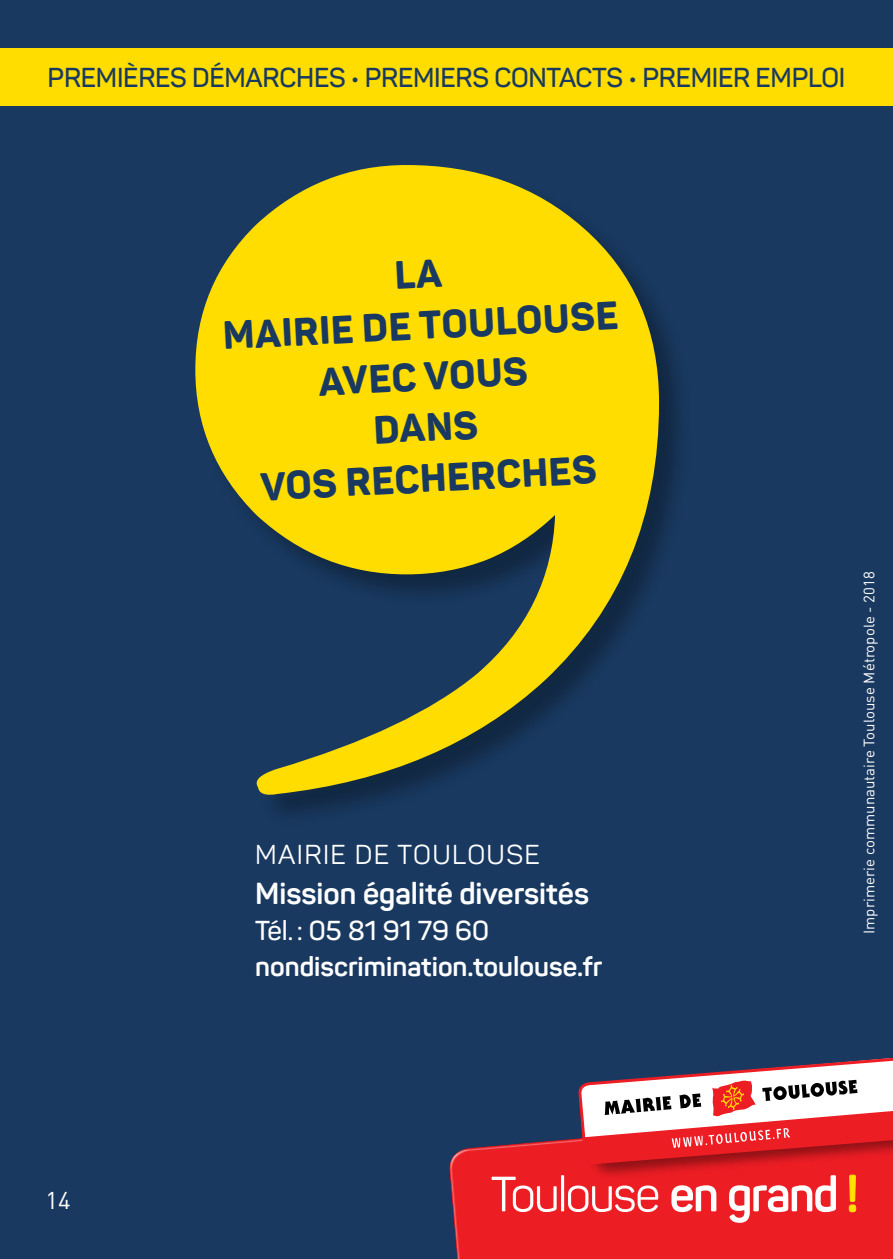
<style>
.page{position:relative;width:893px;height:1259px;background:#193960}
.page>*{position:absolute;margin:0;border:0;box-sizing:border-box;transform-origin:0 0}
.t1{font:800 39px "Panton";color:#193960}
.t2{font:700 30px "Panton";color:#fff}
.t3{font:600 27px "Panton";letter-spacing:-.01em;color:#193960}
.t4{font:700 27px "Panton";color:#fff}
.t5{font:27px "Panton";letter-spacing:.05em;color:#fff}
.t6{font:600 27px "Panton";color:#fff}
.t7{font:24px "DIN";color:#fff}
.t8{font:15px "DIN";color:#fff}
</style>
<div class="page">
<svg style="left:449px;top:1095px;width:444px;height:164px;fill:#ed1d24"></svg>
<svg style="left:492px;top:1176px;width:65px;height:36px;background:#f1555b"></svg>
<hr style="left:561px;top:1175px;width:3px;height:36px;background:#fff">
<svg style="left:568px;top:1185px;width:11px;height:27px"></svg>
<svg style="left:729px;top:1221px;width:107px;height:1px"></svg>
<svg style="left:579px;top:1163px;width:314px;height:58px;background:#ed4548"></svg>
<svg style="left:579px;top:1057px;width:314px;height:106px;background:#c87b82"></svg>
<div style="left:196px;top:165px;width:497px;height:663px;background:#000;opacity:.3"></div>
<svg style="left:195px;top:165px;width:464px;height:631px;fill:#fd0"></svg>
<div style="left:0;top:48px;width:893px;height:58px;background:#fd0"></div>
<svg style="left:396px;top:259px;width:47px;height:30px"></svg>
<p class="t3" style="left:48px;top:61px;width:799px">PREMIÈRES DÉMARCHES • PREMIERS CONTACTS • PREMIER EMPLOI</p>
<h1 class="t1" style="left:361px;top:304px;width:231px;rotate:-3deg">de Toul ouse</h1>
<h1 class="t1" style="left:318px;top:357px;width:206px;rotate:-3deg">avec vous</h1>
<h1 class="t1" style="left:372px;top:405px;width:49px;rotate:-3deg">dans</h1>
<h1 class="t1" style="left:259px;top:462px;width:108px;rotate:-3deg">vos recherches</h1>
<h1 class="t1" style="left:222px;top:311px;width:33px;rotate:-3deg">mairie</h1>
<p class="t5" style="left:255px;top:838px;width:286px">MAIRIE DE TOULOUSE</p>
<p class="t2" style="left:255px;top:875px;width:335px">Mission égalité diversités</p>
<p class="t6" style="left:255px;top:914px;width:236px">TÉL. : 05 81 91 79 60</p>
<p class="t4" style="left:255px;top:949px;width:349px">nondiscrimination.toulouse.fr</p>
<p class="t8" style="left:860px;top:934px;width:364px;rotate:-90deg">Imprimerie communautaire Toulouse Métropole - 2018</p>
<p class="t7" style="left:46px;top:1185px;width:27px">14</p>
</div>
